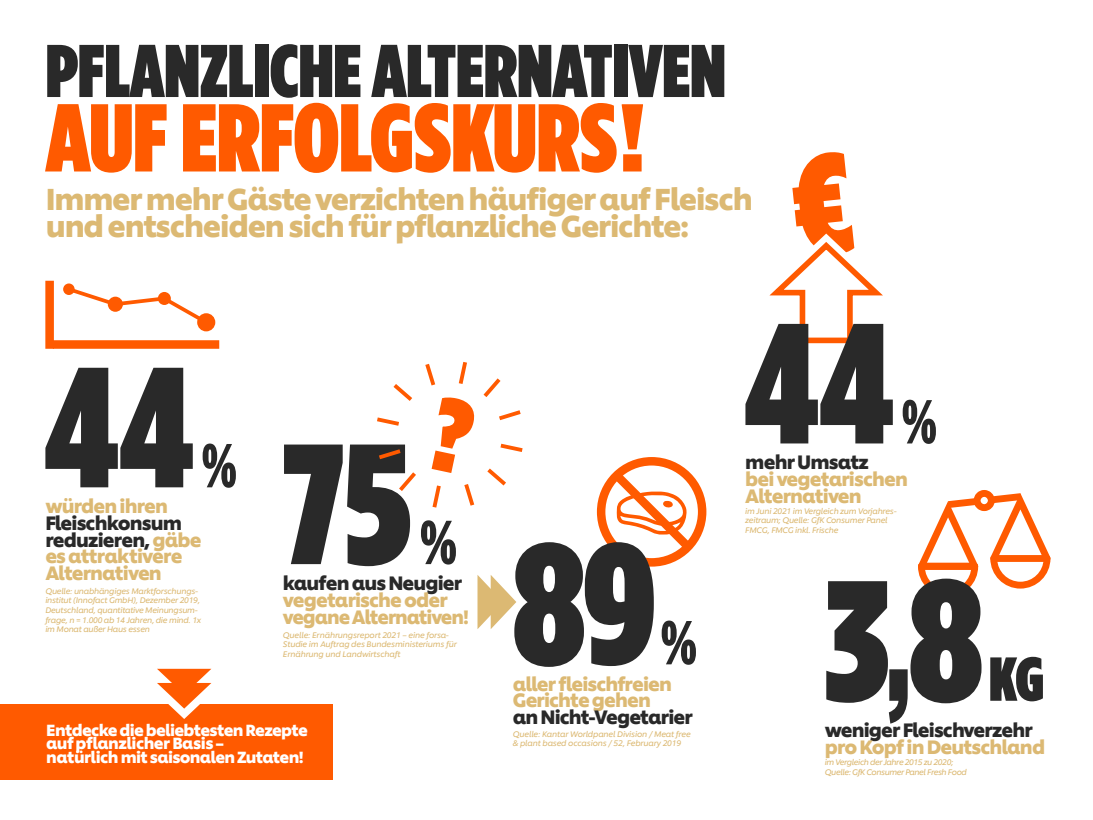
<style>
.page{position:relative;width:1093px;height:820px;background:#fff}
.page>*{position:absolute;margin:0;border:0;box-sizing:border-box;transform-origin:0 0}
.t1{font:900 170.68px "Gotham Condensed";color:#292929}
.t2{font:900 96px "Gotham Condensed";color:#ff5a00}
.t3{font:900 74.4px "Gotham Condensed";color:#292929}
.t4{font:900 61.88px "Gotham Condensed";color:#292929}
.t5{font:700 30px/26.8px "Unilever Shilling";letter-spacing:-.04em;color:#dcb973}
.t6{font:700 19.2px/16.8px "Unilever Shilling";letter-spacing:-.045em;color:#dcb973}
.t7{font:700 19.2px "Unilever Shilling";letter-spacing:-.045em;color:#292929}
.t8{font:700 16px/13.6px "Unilever Shilling";letter-spacing:-.04em;color:#fff}
.t9{font:italic 8px/9.6px "Unilever Shilling";letter-spacing:-.03em;color:#dcb973}
.t10{font:italic 8px/9.6px "Unilever Shilling";letter-spacing:-.05em;color:#dcb973}
.s1{color:#292929}
</style>
<div class="page">
<svg style="left:918px;top:490px;width:132px;height:106px"></svg>
<div style="left:597px;top:457px;width:109px;height:109px;border:8px solid #ff5a00;border-radius:50%"></div>
<svg style="left:603px;top:462px;width:97px;height:96px"></svg>
<svg style="left:477px;top:575px;width:39px;height:54px"></svg>
<div style="left:0;top:704px;width:333px;height:75px;background:#ff5a00"></div>
<svg style="left:157px;top:668px;width:54px;height:50px"></svg>
<div style="left:45px;top:280px;width:9px;height:68px;background:#ff5a00"></div>
<div style="left:53px;top:340px;width:166px;height:8px;background:#ff5a00"></div>
<svg style="left:64px;top:289px;width:146px;height:37px"></svg>
<div style="left:197px;top:313px;width:18px;height:18px;background:#ff5a00;border-radius:50%"></div>
<div style="left:108px;top:296px;width:15px;height:15px;background:#ff5a00;border-radius:50%"></div>
<div style="left:158px;top:292px;width:13px;height:13px;background:#ff5a00;border-radius:50%"></div>
<div style="left:63px;top:283px;width:12px;height:12px;background:#ff5a00;border-radius:50%"></div>
<svg style="left:769px;top:242px;width:114px;height:102px"></svg>
<svg style="left:377px;top:361px;width:146px;height:147px"></svg>
<h3 class="t3" style="left:46px;top:26px;width:681px">PFLANZLICHE ALTERNATIVEN</h3>
<h2 class="t2" style="left:46px;top:80px;width:599px">AUF ERFOLGSKURS!</h2>
<h3 class="t5" style="left:46px;top:183px;width:708px">Immer mehr Gäste verzichten häufiger auf Fleisch und entscheiden sich für pflanzliche Gerichte:</h3>
<h1 class="t1" style="left:44px;top:324px;width:151px">44</h1>
<h3 class="t4" style="left:202px;top:428px;width:36px">%</h3>
<h3 class="t6" style="left:45px;top:495px;width:124px">würden ihren</h3>
<h3 class="t6" style="left:45px;top:512px;width:158px"><span class="s1">Fleischkonsum reduzieren,</span> gäbe es attraktivere<br>Alternativen</h3>
<p class="t9" style="left:45px;top:585px;width:157px">Quelle: unabhängiges Marktforschungs&shy;institut (Innofact GmbH), Dezember 2019, Deutschland, quantitative Meinungsum&shy;frage, n = 1.000 ab 14 Jahren, die mind. 1x im Monat außer Haus essen</p>
<h1 class="t1" style="left:282px;top:401px;width:131px">75</h1>
<h3 class="t4" style="left:420px;top:505px;width:38px">%</h3>
<h3 class="t7" style="left:283px;top:567px;width:181px">kaufen aus Neugier</h3>
<h3 class="t6" style="left:283px;top:589px;width:188px">vegetarische oder vegane Alternativen!</h3>
<p class="t9" style="left:283px;top:629px;width:175px">Quelle: Ernährungsreport 2021 – eine forsa-<br>Studie im Auftrag des Bundesministeriums für<br>Ernährung und Landwirtschaft</p>
<h3 class="t8" style="left:46px;top:721px;width:263px">Entdecke die beliebtesten Rezepte auf pflanzlicher Basis –<br>natürlich mit saisonalen Zutaten!</h3>
<h1 class="t1" style="left:513px;top:501px;width:144px">89</h1>
<h3 class="t4" style="left:661px;top:605px;width:38px">%</h3>
<h3 class="t6" style="left:513px;top:673px;width:161px">aller fleischfreien<br>Gerichte gehen</h3>
<h3 class="t7" style="left:513px;top:701px;width:181px">an Nicht-Vegetarier</h3>
<p class="t9" style="left:513px;top:728px;width:179px">Quelle: Kantar Worldpanel Division / Meat free &amp; plant based occasions / 52, February 2019</p>
<h1 class="t1" style="left:744px;top:281px;width:151px">44</h1>
<h3 class="t4" style="left:902px;top:384px;width:36px">%</h3>
<h3 class="t7" style="left:745px;top:446px;width:125px">mehr Umsatz</h3>
<h3 class="t6" style="left:745px;top:468px;width:164px">bei vegetarischen<br>Alternativen</h3>
<p class="t9" style="left:745px;top:505px;width:153px">im Juni 2021 im Vergleich zum Vorjahres&shy;zeitraum; Quelle: GfK Consumer Panel<br>FMCG, FMCG inkl. Frische</p>
<h1 class="t1" style="left:824px;top:538px;width:160px">3,8</h1>
<h3 class="t4" style="left:989px;top:641px;width:57px">KG</h3>
<h3 class="t7" style="left:825px;top:714px;width:210px">weniger Fleischverzehr</h3>
<h3 class="t6" style="left:825px;top:736px;width:222px">pro Kopf in Deutschland</h3>
<p class="t10" style="left:825px;top:756px;width:144px">im Vergleich der Jahre 2015 zu 2020;<br>Quelle: GfK Consumer Panel Fresh Food</p>
</div>
